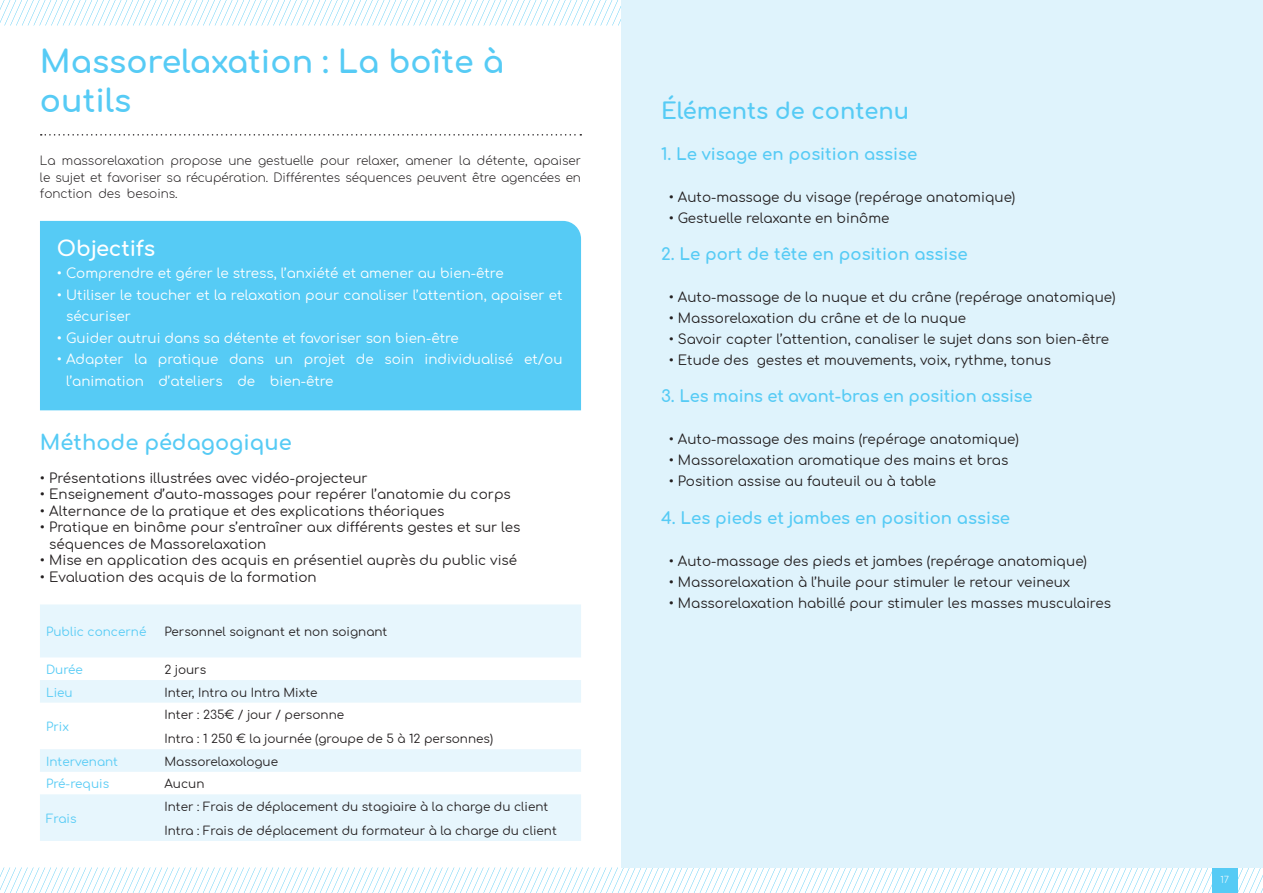
<style>
.page{position:relative;width:1263px;height:893px;background:#fff}
.page>*{position:absolute;margin:0;border:0;box-sizing:border-box;transform-origin:0 0}
.t1{font:700 31.5px "Comfortaa";color:#56cbf5}
.t2{font:700 22.5px "Comfortaa";color:#56cbf5}
.t3{font:700 21px "Comfortaa";color:#56cbf5}
.t4{font:700 21px "Comfortaa";color:#fff}
.t5{font:700 16.5px "Comfortaa";color:#56cbf5}
.t6{font:13.5px/16.5px "Comfortaa";color:#231f20}
.t7{font:13.5px/21.6px "Comfortaa";color:#fff}
.t8{font:12px "Comfortaa";color:#231f20}
.t9{font:300 12px "Comfortaa";color:#231f20}
.t10{font:12px "Comfortaa";color:#56cbf5}
.t11{font:300 9px "Comfortaa";color:#fff}
</style>
<div class="page">
<svg style="left:0;top:867px;width:1263px;height:26px"></svg>
<svg style="left:0;top:0;width:621px;height:26px"></svg>
<div style="left:1212px;top:867px;width:25px;height:26px;background:#56cbf5"></div>
<div style="left:621px;top:0;width:642px;height:867px;background:#dff3fc"></div>
<svg style="left:41px;top:134px;width:540px;height:2px"></svg>
<div style="left:40px;top:221px;width:541px;height:189px;background:#56cbf5"></div>
<svg style="left:40px;top:604px;width:541px;height:237px;fill:#e7f6fd"></svg>
<p class="t1" style="left:40px;top:33px;width:466px">Massorelaxation : La boîte à</p>
<p class="t1" style="left:40px;top:72px;width:93px">outils</p>
<p class="t9" style="left:477px;top:150px;width:52px">détente,</p>
<p class="t9" style="left:40px;top:150px;width:17px">La</p>
<p class="t9" style="left:40px;top:167px;width:543px">le sujet et favoriser sa récupération. Différentes séquences peuvent être agencées en</p>
<p class="t9" style="left:127px;top:183px;width:52px">besoins.</p>
<p class="t9" style="left:62px;top:150px;width:104px">massorelaxation</p>
<p class="t9" style="left:258px;top:150px;width:57px">gestuelle</p>
<p class="t9" style="left:356px;top:150px;width:44px">relaxer,</p>
<p class="t9" style="left:459px;top:150px;width:13px">la</p>
<p class="t9" style="left:534px;top:150px;width:49px">apaiser</p>
<p class="t9" style="left:228px;top:150px;width:25px">une</p>
<p class="t9" style="left:405px;top:150px;width:49px">amener</p>
<p class="t9" style="left:171px;top:150px;width:53px">propose</p>
<p class="t9" style="left:320px;top:150px;width:31px">pour</p>
<p class="t9" style="left:40px;top:183px;width:54px">fonction</p>
<p class="t9" style="left:98px;top:183px;width:24px">des</p>
<p class="t4" style="left:57px;top:229px;width:100px">Objectifs</p>
<p class="t7" style="left:57px;top:260px;width:448px">• Comprendre et gérer le stress ’l, anxiété et amener au bien-être</p>
<p class="t7" style="left:66px;top:282px;width:498px;text-indent:-9px">• Utiliser le toucher et la relaxation pour canaliser ’l attention, apaiser et sécuriser</p>
<p class="t7" style="left:57px;top:325px;width:403px">• Guider autrui dans sa détente et favoriser son bien-être</p>
<p class="t7" style="left:524px;top:347px;width:40px">et/ou</p>
<p class="t7" style="left:425px;top:347px;width:90px">individualisé</p>
<p class="t7" style="left:57px;top:347px;width:68px">• Adapter</p>
<p class="t7" style="left:134px;top:347px;width:14px">la</p>
<p class="t7" style="left:229px;top:347px;width:37px">dans</p>
<p class="t7" style="left:356px;top:347px;width:19px">de</p>
<p class="t7" style="left:158px;top:347px;width:62px">pratique</p>
<p class="t7" style="left:304px;top:347px;width:43px">projet</p>
<p class="t7" style="left:384px;top:347px;width:31px">soin</p>
<p class="t7" style="left:275px;top:347px;width:20px">un</p>
<p class="t7" style="left:66px;top:368px;width:79px">’l animation</p>
<p class="t7" style="left:159px;top:368px;width:66px">d’ateliers</p>
<p class="t7" style="left:237px;top:368px;width:19px">de</p>
<p class="t7" style="left:270px;top:368px;width:65px">bien-être</p>
<p class="t3" style="left:40px;top:423px;width:253px">Méthode pédagogique</p>
<p class="t6" style="left:40px;top:468px;width:329px">• Présentations illustrées avec vidéo-projecteur</p>
<p class="t6" style="left:40px;top:484px;width:472px">• Enseignement d’auto-massages pour repérer ’l anatomie du corps</p>
<p class="t6" style="left:40px;top:501px;width:406px">• Alternance de la pratique et des explications théoriques</p>
<p class="t6" style="left:49px;top:517px;width:473px;text-indent:-9px">• Pratique en binôme pour ’s entraîner aux différents gestes et sur les séquences de Massorelaxation</p>
<p class="t6" style="left:40px;top:550px;width:479px">• Mise en application des acquis en présentiel auprès du public visé</p>
<p class="t6" style="left:40px;top:567px;width:278px">• Evaluation des acquis de la formation</p>
<p class="t10" style="left:46px;top:621px;width:102px">Public concerné</p>
<p class="t8" style="left:164px;top:621px;width:224px">Personnel soignant et non soignant</p>
<p class="t10" style="left:46px;top:659px;width:38px">Durée</p>
<p class="t8" style="left:164px;top:659px;width:43px">2 jours</p>
<p class="t10" style="left:46px;top:681px;width:28px">Lieu</p>
<p class="t10" style="left:46px;top:716px;width:24px">Prix</p>
<p class="t10" style="left:46px;top:751px;width:74px">Intervenant</p>
<p class="t8" style="left:164px;top:681px;width:155px">Inter, Intra ou Intra Mixte</p>
<p class="t8" style="left:164px;top:704px;width:181px">Inter : 235€ / jour / personne</p>
<p class="t8" style="left:164px;top:728px;width:330px">Intra 1: 250 € la journée (groupe de 5 à 12 personnes(</p>
<p class="t8" style="left:164px;top:751px;width:115px">Massorelaxologue</p>
<p class="t10" style="left:46px;top:773px;width:65px">Pré-requis</p>
<p class="t10" style="left:46px;top:808px;width:32px">Frais</p>
<p class="t8" style="left:164px;top:773px;width:41px">Aucun</p>
<p class="t8" style="left:164px;top:796px;width:385px">Inter : Frais de déplacement du stagiaire à la charge du client</p>
<p class="t8" style="left:164px;top:820px;width:394px">Intra : Frais de déplacement du formateur à la charge du client</p>
<p class="t2" style="left:661px;top:90px;width:250px">Éléments de contenu</p>
<p class="t5" style="left:661px;top:139px;width:258px">1. Le visage en position assise</p>
<p class="t6" style="left:669px;top:187px;width:348px">• Auto-massage du visage (repérage anatomique(</p>
<p class="t6" style="left:669px;top:208px;width:222px">• Gestuelle relaxante en binôme</p>
<p class="t5" style="left:661px;top:239px;width:308px">2. Le port de tête en position assise</p>
<p class="t6" style="left:669px;top:287px;width:448px">• Auto-massage de la nuque et du crâne (repérage anatomique(</p>
<p class="t6" style="left:669px;top:308px;width:299px">• Massorelaxation du crâne et de la nuque</p>
<p class="t6" style="left:669px;top:329px;width:442px">• Savoir capter ’l attention, canaliser le sujet dans son bien-être</p>
<p class="t6" style="left:757px;top:350px;width:296px">gestes et mouvements, voix, rythme, tonus</p>
<p class="t6" style="left:669px;top:350px;width:82px">• Etude des</p>
<p class="t5" style="left:661px;top:381px;width:373px">3. Les mains et avant-bras en position assise</p>
<p class="t6" style="left:669px;top:429px;width:352px">• Auto-massage des mains (repérage anatomique(</p>
<p class="t6" style="left:669px;top:450px;width:341px">• Massorelaxation aromatique des mains et bras</p>
<p class="t6" style="left:669px;top:471px;width:269px">• Position assise au fauteuil ou à table</p>
<p class="t5" style="left:661px;top:502px;width:351px">4. Les pieds et jambes en position assise</p>
<p class="t6" style="left:669px;top:551px;width:420px">• Auto-massage des pieds et jambes (repérage anatomique(</p>
<p class="t6" style="left:669px;top:572px;width:403px">• Massorelaxation à ’l huile pour stimuler le retour veineux</p>
<p class="t6" style="left:669px;top:593px;width:444px">• Massorelaxation habillé pour stimuler les masses musculaires</p>
<p class="t11" style="left:1220px;top:872px;width:10px">17</p>
</div>
